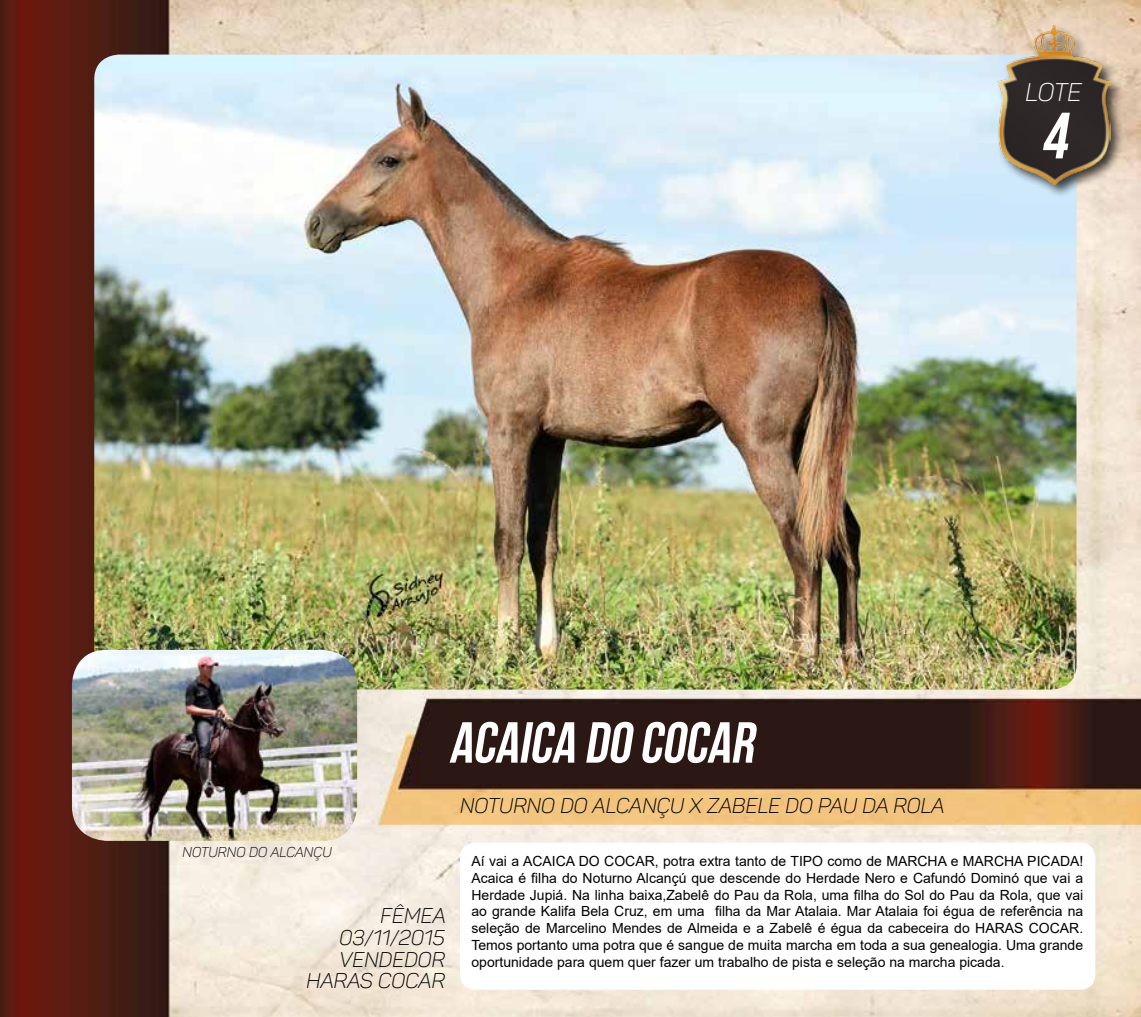
<style>
.page{position:relative;width:1141px;height:1017px;background:#fff}
.page>*{position:absolute;margin:0;border:0;box-sizing:border-box;transform-origin:0 0}
.t1{font:italic 700 65.27px "Bebas Neue";color:#fff}
.t2{font:italic 700 57.75px "Bebas Neue";color:#fff}
.t3{font:25.2px "Panton Lightitalic Caps";color:#fff}
.t4{font:21px/21.7px "Panton Lightitalic Caps";color:#000;text-align:right}
.t5{font:14px/16.8px "Arial";color:#000;text-align:justify}
.t6{font:14px "Panton Lightitalic Caps";color:#000}
</style>
<div class="page">
<img style="left:0;top:0;width:1141px;height:1017px">
<div style="left:460px;top:843px;width:635px;height:147px;background:#fff;border-radius:15px"></div>
<img style="left:94px;top:55px;width:982px;height:635px">
<div style="left:996px;top:24px;width:130px;height:175px;background:#000;opacity:.75"></div>
<img style="left:997px;top:25px;width:113px;height:159px">
<img style="left:72px;top:650px;width:285px;height:191px">
<h3 class="t3" style="left:1025px;top:77px;width:58px">LOTE</h3>
<h1 class="t1" style="left:1041px;top:100px;width:38px">4</h1>
<h2 class="t2" style="left:449px;top:711px;width:316px">ACAICA DO COCAR</h2>
<h3 class="t4" style="left:460px;top:795px;width:486px">NOTURNO DO ALCANÇU X ZABELE DO PAU DA ROLA</h3>
<p class="t6" style="left:182px;top:843px;width:151px">NOTURNO DO ALCANÇU</p>
<h3 class="t4" style="left:306px;top:905px;width:141px">FÊMEA<br>03/11/2015<br>VENDEDOR<br>HARAS COCAR</h3>
<p class="t5" style="left:471px;top:852px;width:613px">Aí vai a ACAICA DO COCAR, potra extra tanto de TIPO como de MARCHA e MARCHA PICADA!<br>Acaica é filha do Noturno Alcançú que descende do Herdade Nero e Cafundó Dominó que vai a Herdade Jupiá. Na linha baixa,Zabelê do Pau da Rola, uma filha do Sol do Pau da Rola, que vai ao grande Kalifa Bela Cruz, em uma filha da Mar Atalaia. Mar Atalaia foi égua de referência na seleção de Marcelino Mendes de Almeida e a Zabelê é égua da cabeceira do HARAS COCAR.<br>Temos portanto uma potra que é sangue de muita marcha em toda a sua genealogia. Uma grande oportunidade para quem quer fazer um trabalho de pista e seleção na marcha picada.</p>
</div>
